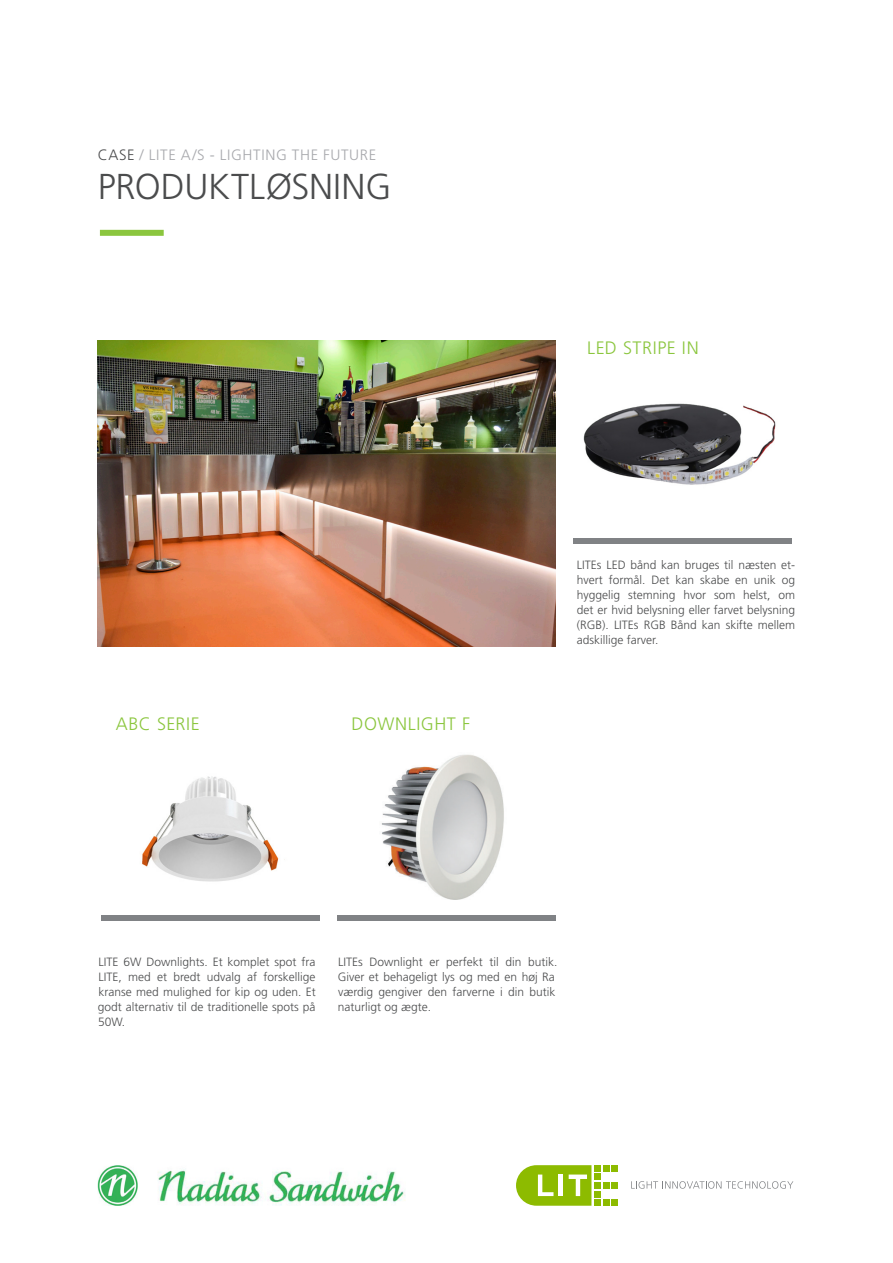
<style>
.page{position:relative;width:893px;height:1263px;background:#fff}
.page>*{position:absolute;margin:0;border:0;box-sizing:border-box;transform-origin:0 0}
.t1{font:300 36px "Frutiger LT Pro";letter-spacing:-.005em;color:#4b4c4d}
.t2{font:300 18px "Frutiger LT Pro";letter-spacing:.03em;color:#8bc63e}
.t3{font:300 15px "Frutiger LT Pro";letter-spacing:.04em;color:#a8a9ad}
.t4{font:300 12px/15px "Frutiger LT Pro";color:#4b4c4d;text-align:justify}
.s1{color:#4b4c4d}
</style>
<div class="page">
<img style="left:583px;top:403px;width:193px;height:82px">
<div style="left:102px;top:915px;width:218px;height:5px;background:#808285"></div>
<div style="left:337px;top:915px;width:218px;height:5px;background:#808285"></div>
<div style="left:573px;top:539px;width:218px;height:5px;background:#808285"></div>
<div style="left:100px;top:230px;width:64px;height:6px;background:#8bc63e"></div>
<img style="left:98px;top:341px;width:458px;height:305px">
<img style="left:142px;top:776px;width:143px;height:106px">
<img style="left:381px;top:754px;width:123px;height:146px">
<svg style="left:516px;top:1165px;width:75px;height:41px"></svg>
<div style="left:594px;top:1165px;width:7px;height:6px;background:#8dbb00"></div>
<svg style="left:603px;top:1165px;width:15px;height:6px"></svg>
<svg style="left:603px;top:1182px;width:15px;height:6px"></svg>
<div style="left:594px;top:1199px;width:7px;height:7px;background:#8dbb00"></div>
<div style="left:603px;top:1199px;width:6px;height:7px;background:#8dbb00"></div>
<div style="left:612px;top:1199px;width:6px;height:7px;background:#8dbb00"></div>
<div style="left:594px;top:1174px;width:7px;height:6px;background:#8dbb00"></div>
<div style="left:594px;top:1182px;width:7px;height:6px;background:#8dbb00"></div>
<div style="left:594px;top:1191px;width:7px;height:6px;background:#8dbb00"></div>
<svg style="left:631px;top:1181px;width:162px;height:8px"></svg>
<img style="left:98px;top:1165px;width:40px;height:41px">
<img style="left:158px;top:1169px;width:248px;height:36px">
<p class="t3" style="left:98px;top:146px;width:280px"><span class="s1">CASE</span> / LITE A/S - LIGHTING THE FUTURE</p>
<p class="t1" style="left:98px;top:166px;width:295px">PRODUKTLØSNING</p>
<p class="t2" style="left:116px;top:714px;width:85px">ABC SERIE</p>
<p class="t2" style="left:352px;top:714px;width:120px">DOWNLIGHT F</p>
<p class="t2" style="left:587px;top:338px;width:113px">LED STRIPE IN</p>
<p class="t4" style="left:577px;top:558px;width:220px">LITEs LED bånd kan bruges til næsten et&shy;hvert formål. Det kan skabe en unik og hyggelig stemning hvor som helst, om det er hvid belysning eller farvet belysning (RGB). LITEs RGB Bånd kan skifte mellem adskillige farver.</p>
<p class="t4" style="left:98px;top:954px;width:219px">LITE 6W Downlights. Et komplet spot fra LITE, med et bredt udvalg af forskellige kranse med mulighed for kip og uden. Et godt alternativ til de traditionelle spots på 50W.</p>
<p class="t4" style="left:338px;top:954px;width:221px;text-align:left">LITEs Downlight er perfekt til din butik.<br>Giver et behageligt lys og med en høj Ra værdig gengiver den farverne i din butik naturligt og ægte.</p>
</div>
